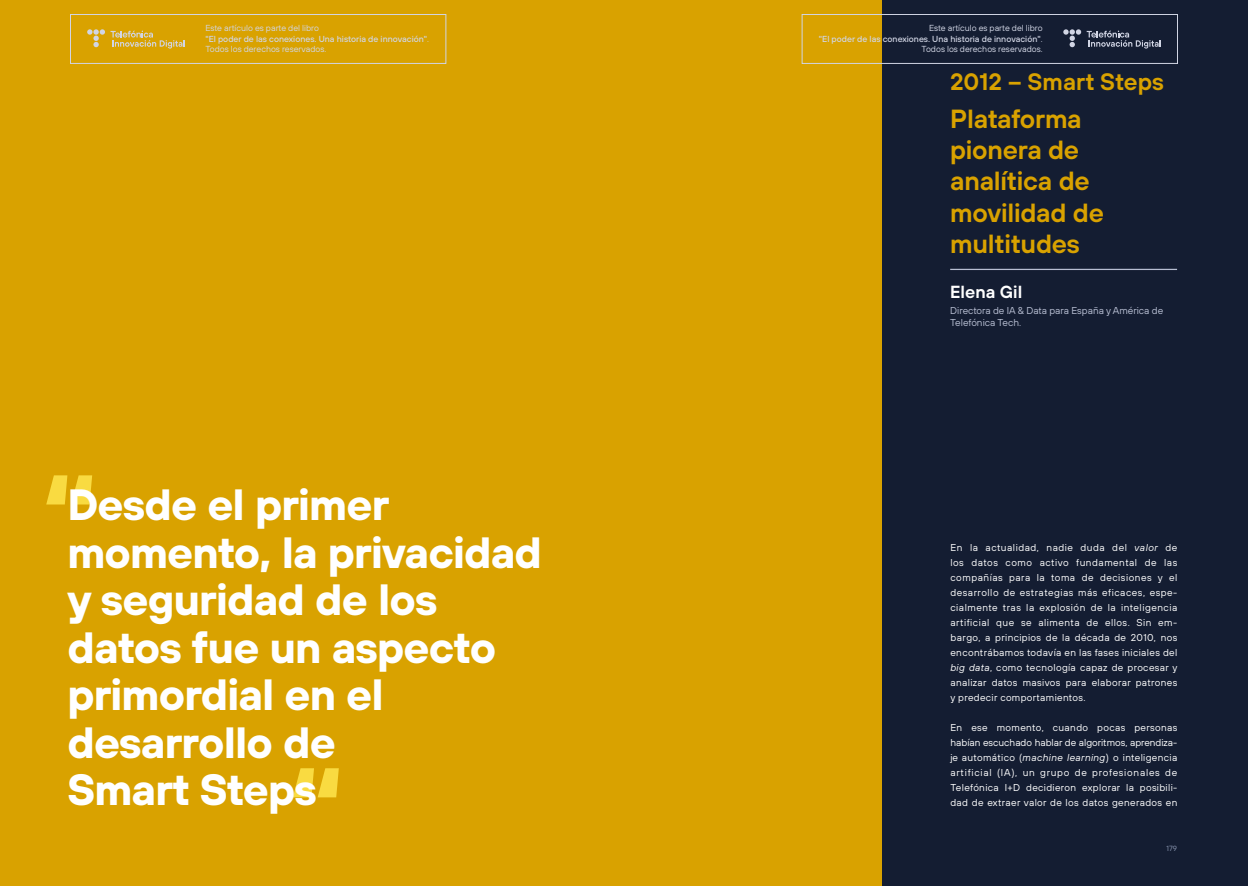
<style>
.page{position:relative;width:1248px;height:886px;background:#fff}
.page>*{position:absolute;margin:0;border:0;box-sizing:border-box;transform-origin:0 0}
.t1{font:700 112.5px "Tele Sans";color:#f9db41}
.t2{font:700 43.75px/47.5px "Tele Sans";letter-spacing:-.02em;color:#fff}
.t3{font:600 26.25px/31.2px "Tele Sans";letter-spacing:-.01em;color:#d9a200}
.t4{font:600 23.75px "Tele Sans";color:#d9a200}
.t5{font:600 17.5px "Tele Sans";color:#fff}
.t6{font:10px/15px "Tele Sans";letter-spacing:.035em;color:#fff;text-align:justify}
.t7{font:10px/12px "Tele Sans";color:#b7bed2}
.t8{font:8.75px/10.5px "Tele Sans";color:#d1d5e4}
.t9{font:7.5px "Tele Sans";color:#8a96b0}
.s1{font-weight:500}
.s2{font-style:italic}
</style>
<div class="page">
<div style="left:881px;top:0;width:366px;height:886px;background:#141d32"></div>
<div style="left:0;top:0;width:881px;height:886px;background:#d9a200"></div>
<hr style="left:950px;top:269px;width:226px;height:1px;background:#b7bed2">
<svg style="left:87px;top:29px;width:98px;height:20px"></svg>
<div style="left:70px;top:14px;width:376px;height:50px;border:1px solid #d1d5e4"></div>
<svg style="left:1063px;top:29px;width:97px;height:20px"></svg>
<div style="left:801px;top:14px;width:376px;height:50px;border:1px solid #d1d5e4"></div>
<p class="t8" style="left:205px;top:23px;width:225px">Este artículo es parte del libro<br><span class="s1">"El poder de las conexiones. Una historia de innovación"</span>.<br>Todos los derechos reservados.</p>
<p class="t8" style="left:818px;top:23px;width:225px;text-align:right">Este artículo es parte del libro<br><span class="s1">"El poder de las conexiones. Una historia de innovación"</span>.<br>Todos los derechos reservados.</p>
<h3 class="t4" style="left:950px;top:66px;width:215px">2012 – Smart Steps</h3>
<h3 class="t3" style="left:950px;top:102px;width:155px">Plataforma pionera de analítica de movilidad de multitudes</h3>
<h3 class="t5" style="left:950px;top:281px;width:74px">Elena Gil</h3>
<h1 class="t1" style="left:42px;top:439px;width:56px">“</h1>
<h2 class="t2" style="left:67px;top:480px;width:476px">Desde el primer momento, la privacidad y seguridad de los datos fue un aspecto primordial en el desarrollo de<br>Smart Steps</h2>
<h1 class="t1" style="left:289px;top:732px;width:56px">“</h1>
<p class="t7" style="left:950px;top:305px;width:214px">Directora de IA &amp; Data para España y América de<br>Telefónica Tech.</p>
<p class="t6" style="left:950px;top:540px;width:228px">En la actualidad, nadie duda del <span class="s2">valor</span> de los datos como activo fundamental de las compañías para la toma de decisiones y el desarrollo de estrategias más eficaces, espe&shy;cialmente tras la explosión de la inteligencia artificial que se alimenta de ellos. Sin em&shy;bargo, a principios de la década de 2010, nos encontrábamos todavía en las fases iniciales del <span class="s2">big data</span>, como tecnología capaz de procesar y analizar datos masivos para elaborar patrones y predecir comportamientos.</p>
<p class="t6" style="left:950px;top:720px;width:228px">En ese momento, cuando pocas personas habían escuchado hablar de algoritmos, aprendiza&shy;je automático (<span class="s2">machine learning</span>) o inteligencia artificial (IA), un grupo de profesionales de Telefónica I+D decidieron explorar la posibili&shy;dad de extraer valor de los datos generados en</p>
<p class="t9" style="left:1166px;top:844px;width:12px">179</p>
</div>
